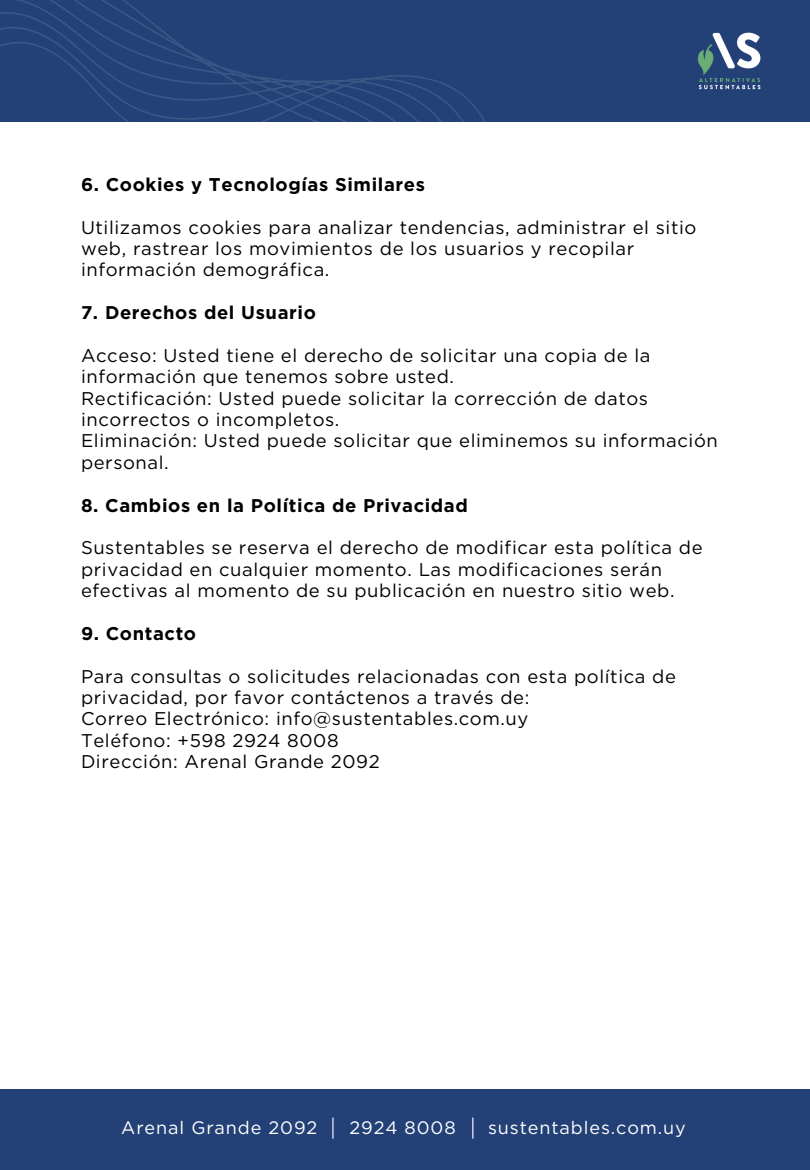
<style>
.page{position:relative;width:810px;height:1170px;background:#fff}
.page>*{position:absolute;margin:0;border:0;box-sizing:border-box;transform-origin:0 0}
.t1{font:18.45px/21.3px "Gotham";letter-spacing:.035em;color:#000}
.t2{font:700 18.45px "Gotham";letter-spacing:.035em;color:#000}
.t3{font:18px "Gotham";letter-spacing:.05em;color:#fff}
</style>
<div class="page">
<div style="left:777px;top:0;width:27px;height:122px;background:#234176"></div>
<div style="left:0;top:0;width:702px;height:122px;background:#234176"></div>
<img style="left:681px;top:16px;width:96px;height:91px">
<div style="left:0;top:1089px;width:810px;height:81px;background:#234176"></div>
<hr style="left:332px;top:1118px;width:2px;height:21px;background:#fff">
<svg style="left:472px;top:1118px;width:1px;height:21px"></svg>
<h1 class="t2" style="left:81px;top:173px;width:345px">6. Cookies y Tecnologías Similares</h1>
<p class="t1" style="left:81px;top:216px;width:617px">Utilizamos cookies para analizar tendencias, administrar el sitio web, rastrear los movimientos de los usuarios y recopilar información demográfica.</p>
<p class="t2" style="left:81px;top:301px;width:236px">7. Derechos del Usuario</p>
<p class="t1" style="left:81px;top:345px;width:571px">Acceso: Usted tiene el derecho de solicitar una copia de la información que tenemos sobre usted.</p>
<h1 class="t1" style="left:81px;top:387px;width:569px">Rectificación: Usted puede solicitar la corrección de datos incorrectos o incompletos.</h1>
<p class="t1" style="left:81px;top:430px;width:638px">Eliminación: Usted puede solicitar que eliminemos su información personal.</p>
<h1 class="t2" style="left:81px;top:494px;width:388px">8. Cambios en la Política de Privacidad</h1>
<p class="t1" style="left:81px;top:537px;width:623px">Sustentables se reserva el derecho de modificar esta política de privacidad en cualquier momento. Las modificaciones serán efectivas al momento de su publicación en nuestro sitio web.</p>
<p class="t2" style="left:81px;top:622px;width:117px">9. Contacto</p>
<p class="t1" style="left:81px;top:665px;width:597px">Para consultas o solicitudes relacionadas con esta política de privacidad, por favor contáctenos a través de:</p>
<p class="t1" style="left:81px;top:708px;width:449px">Correo Electrónico: info@sustentables.com.uy</p>
<p class="t1" style="left:81px;top:729px;width:259px">Teléfono: +598 2924 8008</p>
<p class="t1" style="left:81px;top:751px;width:300px">Dirección: Arenal Grande 2092</p>
<h1 class="t3" style="left:121px;top:1116px;width:198px">Arenal Grande 2092</h1>
<p class="t3" style="left:349px;top:1116px;width:108px">2924 8008</p>
<p class="t3" style="left:488px;top:1116px;width:199px">sustentables.com.uy</p>
</div>
